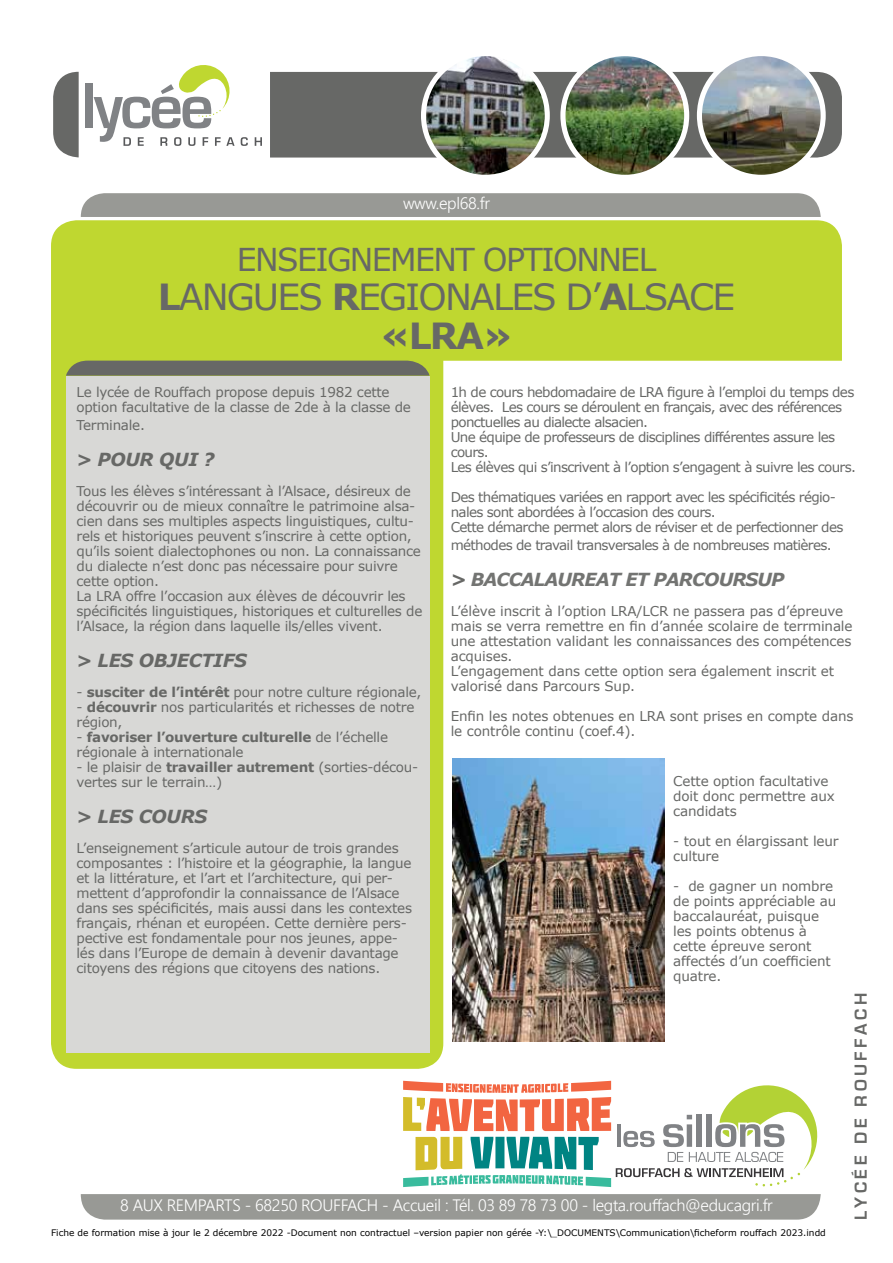
<style>
.page{position:relative;width:893px;height:1263px;background:#fff}
.page>*{position:absolute;margin:0;border:0;box-sizing:border-box;transform-origin:0 0}
.t1{font:36px "Verdana";color:#676866}
.t2{font:700 36px "Verdana";color:#676866}
.t3{font:31.5px "Verdana";letter-spacing:-.05em;color:#676866}
.t4{font:italic 700 18px "Verdana";letter-spacing:-.02em;color:#676866}
.t5{font:italic 700 18px "Verdana";letter-spacing:-.05em;color:#737472}
.t6{font:700 18px "Eurostile";letter-spacing:.2em;color:#676866}
.t7{font:300 16.5px "Segoe UI";letter-spacing:-.02em;color:#fff}
.t8{font:13.5px/15px "Verdana";letter-spacing:-.02em;color:#676866}
.t9{font:13.5px/15px "Verdana";letter-spacing:-.05em;color:#676866}
.t10{font:9px "Verdana";color:#000}
.s1{font-weight:700}
.s2{color:#676866}
</style>
<div class="page">
<div style="left:51px;top:303px;width:392px;height:766px;background:#bfd730;border-radius:26px"></div>
<div style="left:51px;top:220px;width:791px;height:141px;background:#bfd730"></div>
<div style="left:81px;top:193px;width:740px;height:24px;background:#989995"></div>
<div style="left:86px;top:84px;width:7px;height:44px;background:#808285"></div>
<svg style="left:94px;top:65px;width:141px;height:81px"></svg>
<svg style="left:241px;top:137px;width:7px;height:9px"></svg>
<svg style="left:255px;top:137px;width:7px;height:9px"></svg>
<svg style="left:270px;top:72px;width:572px;height:86px;background:#6f706e"></svg>
<img style="left:699px;top:54px;width:124px;height:123px;border-radius:61px">
<div style="left:697px;top:51px;width:129px;height:129px;border:5px solid #fff;border-radius:50%"></div>
<img style="left:563px;top:54px;width:124px;height:123px;border-radius:62px">
<div style="left:560px;top:51px;width:129px;height:129px;border:5px solid #fff;border-radius:50%"></div>
<img style="left:423px;top:54px;width:124px;height:123px;border-radius:62px">
<div style="left:421px;top:51px;width:129px;height:129px;border:5px solid #fff;border-radius:50%"></div>
<svg style="left:53px;top:72px;width:26px;height:85px;background:#7a7b79"></svg>
<div style="left:81px;top:1194px;width:740px;height:25px;background:#989995"></div>
<svg style="left:66px;top:361px;width:364px;height:15px;background:#6b6d63"></svg>
<div style="left:66px;top:376px;width:364px;height:676px;background:#d8d8d6"></div>
<img style="left:452px;top:758px;width:213px;height:284px">
<svg style="left:403px;top:1080px;width:415px;height:107px"></svg>
<p class="t7" style="left:403px;top:190px;width:88px">www.epl68.fr</p>
<h2 class="t3" style="left:237px;top:238px;width:421px">ENSEIGNEMENT OPTIONNEL</h2>
<h1 class="t1" style="left:158px;top:272px;width:46px"><span class="s1">L</span>angues</h1>
<h1 class="t1" style="left:332px;top:272px;width:49px"><span class="s1">r</span>egionales</h1>
<h1 class="t1" style="left:566px;top:272px;width:82px">d’<span class="s1">a</span>lsace</h1>
<h1 class="t2" style="left:380px;top:310px;width:135px">«LRA»</h1>
<p class="t8" style="left:77px;top:385px;width:336px">Le lycée de Rouffach propose depuis 1982 cette option facultative de la classe de 2de à la classe de</p>
<p class="t8" style="left:77px;top:418px;width:70px">Terminale.</p>
<h3 class="t4" style="left:77px;top:447px;width:36px">&gt; POUR</h3>
<h3 class="t4" style="left:159px;top:447px;width:57px">QUI ?</h3>
<p class="t8" style="left:77px;top:484px;width:347px">Tous les élèves s’intéressant à l’Alsace, désireux de découvrir ou de mieux connaître le patrimoine alsa&shy;cien dans ses multiples aspects linguistiques, cultu&shy;rels et historiques peuvent s’inscrire à cette option, qu’ils soient dialectophones ou non. La connaissance du dialecte n’est donc pas nécessaire pour suivre cette option.<br>La LRA offre l’occasion aux élèves de découvrir les spécificités linguistiques, historiques et culturelles de l’Alsace, la région dans laquelle ils/elles vivent.</p>
<h3 class="t4" style="left:77px;top:648px;width:172px">&gt; LES OBJECTIFS</h3>
<p class="t8" style="left:77px;top:685px;width:346px">- <span class="s1">susciter de l’intérêt</span> pour notre culture régionale,</p>
<p class="t8" style="left:77px;top:700px;width:339px">- <span class="s1">découvrir</span> nos particularités et richesses de notre région,</p>
<p class="t8" style="left:77px;top:730px;width:313px">- <span class="s1">favoriser l’ouverture culturelle</span> de l’échelle régionale à internationale</p>
<p class="t8" style="left:77px;top:760px;width:343px">- le plaisir de <span class="s1">travailler autrement</span> (sorties-décou&shy;vertes sur le terrain…)</p>
<h3 class="t4" style="left:77px;top:804px;width:132px">&gt; LES COURS</h3>
<p class="t8" style="left:77px;top:841px;width:337px">L’enseignement s’articule autour de trois grandes composantes : l’histoire et la géographie, la langue et la littérature, et l’art et l’architecture, qui per&shy;mettent d’approfondir la connaissance de l’Alsace dans ses spécificités, mais aussi dans les contextes français, rhénan et européen. Cette dernière pers&shy;pective est fondamentale pour nos jeunes, appe&shy;lés dans l’Europe de demain à devenir davantage citoyens des régions que citoyens des nations.</p>
<p class="t9" style="left:451px;top:385px;width:407px">1h de cours hebdomadaire de LRA figure à l’emploi du temps des élèves. Les cours se déroulent en français, avec des références ponctuelles au dialecte alsacien.<br>Une équipe de professeurs de disciplines différentes assure les cours.<br>Les élèves qui s’inscrivent à l’option s’engagent à suivre les cours.</p>
<p class="t9" style="left:451px;top:490px;width:394px">Des thématiques variées en rapport avec les spécificités régio&shy;nales sont abordées à l’occasion des cours.<br>Cette démarche permet alors de réviser et de perfectionner des</p>
<p class="t9" style="left:451px;top:538px;width:382px">méthodes de travail transversales à de nombreuses matières.</p>
<h3 class="t5" style="left:451px;top:567px;width:335px"><span class="s2">&gt;</span> BACCALAUREAT ET PARCOURSUP</h3>
<p class="t8" style="left:451px;top:604px;width:403px">L’élève inscrit à l’option LRA/LCR ne passera pas d’épreuve mais se verra remettre en fin d’année scolaire de terrminale une attestation validant les connaissances des compétences acquises.<br>L’engagement dans cette option sera également inscrit et valorisé dans Parcours Sup.</p>
<p class="t8" style="left:451px;top:709px;width:404px">Enfin les notes obtenues en LRA sont prises en compte dans le contrôle continu (coef.4).</p>
<p class="t8" style="left:673px;top:773px;width:163px">Cette option facultative doit donc permettre aux candidats</p>
<p class="t8" style="left:673px;top:833px;width:167px">- tout en élargissant leur culture</p>
<p class="t8" style="left:673px;top:878px;width:165px">- de gagner un nombre de points appréciable au baccalauréat, puisque les points obtenus à cette épreuve seront affectés d’un coefficient quatre.</p>
<p class="t7" style="left:120px;top:1193px;width:654px">8 AUX REMPARTS - 68250 ROUFFACH - Accueil : Tél. 03 89 78 73 00 - legta.rouffach@educagri.fr</p>
<p class="t10" style="left:51px;top:1226px;width:776px">Fiche de formation mise à jour le 2 décembre 2022 -Document non contractuel –version papier non gérée -Y:\_DOCUMENTS\Communication\ficheform rouffach 2023.indd</p>
<h3 class="t6" style="left:851px;top:1220px;width:229px;rotate:-90deg">LYCÉE DE ROUFFACH</h3>
</div>
